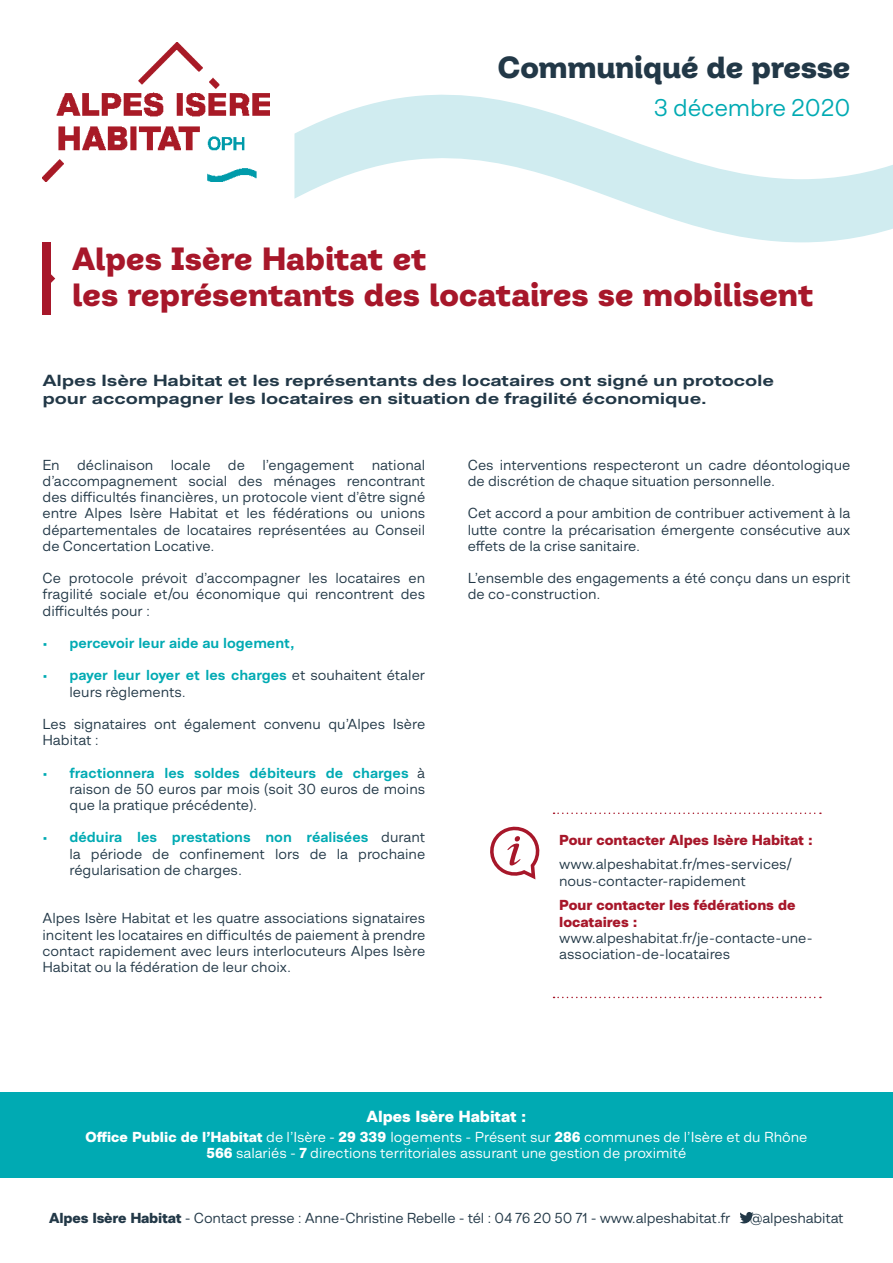
<style>
.page{position:relative;width:893px;height:1263px;background:#fff}
.page>*{position:absolute;margin:0;border:0;box-sizing:border-box;transform-origin:0 0}
.t1{font:800 30px "Montreux J";color:#a7172a}
.Sous_titre{font:800 28.5px "Montreux J";letter-spacing:-.01em;color:#223847}
.Sous_titre-2{font:22.5px "Montreux C";letter-spacing:-.01em;color:#00aab3}
.Sous_titre-3{font:700 15px/18px "Montreux C";letter-spacing:-.01em;color:#223847;scale:1.25 1}
.Sous_titre-4{font:800 15px "Montreux C";letter-spacing:-.01em;color:#fff}
.Sous_titre-5{font:13.5px/16.2px "Montreux C";color:#223847;text-align:justify}
.Sous_titre-6{font:13.5px/16.2px "Montreux C";color:#fff;text-align:center}
.t2{font:800 13.5px "Montreux C";color:#a7172a}
.t3{font:700 13.5px "Montreux C";color:#00aab3}
.s1{font-weight:700;color:#00aab3}
.s2{font-weight:800;color:#a7172a}
.s3{font-weight:800}
</style>
<div class="page">
<svg style="left:294px;top:94px;width:599px;height:148px"></svg>
<div style="left:0;top:1093px;width:893px;height:85px;background:#00aab3"></div>
<img style="left:43px;top:43px;width:227px;height:138px">
<div style="left:43px;top:242px;width:8px;height:73px;background:#a7172a"></div>
<svg style="left:51px;top:274px;width:4px;height:9px"></svg>
<svg style="left:554px;top:812px;width:267px;height:2px"></svg>
<svg style="left:554px;top:997px;width:267px;height:1px"></svg>
<svg style="left:490px;top:826px;width:50px;height:53px"></svg>
<svg style="left:739px;top:1212px;width:15px;height:11px"></svg>
<p class="Sous_titre" style="left:498px;top:48px;width:354px">Communiqué de presse</p>
<p class="Sous_titre-2" style="left:654px;top:94px;width:198px">3 décembre 2020</p>
<p class="t1" style="left:72px;top:239px;width:356px">Alpes Isère Habitat et</p>
<p class="t1" style="left:72px;top:275px;width:743px">les représentants des locataires se mobilisent</p>
<p class="Sous_titre-3" style="left:43px;top:372px;width:587px">Alpes Isère Habitat et les représentants des locataires ont signé un protocole pour accompagner les locataires en situation de fragilité économique.</p>
<p class="Sous_titre-5" style="left:43px;top:457px;width:384px;text-indent:329px">national d’accompagnement social des ménages rencontrant des difficultés financières, un protocole vient d’être signé entre Alpes Isère Habitat et les fédérations ou unions départementales de locataires représentées au Conseil de Concertation Locative.</p>
<p class="Sous_titre-5" style="left:43px;top:570px;width:384px">Ce protocole prévoit d’accompagner les locataires en fragilité sociale et/ou économique qui rencontrent des difficultés pour :</p>
<p class="t3" style="left:43px;top:634px;width:254px">• percevoir leur aide au logement,</p>
<p class="Sous_titre-5" style="left:70px;top:667px;width:357px;text-indent:-27px"><span class="s1">• payer leur loyer et les charges</span> et souhaitent étaler leurs règlements.</p>
<p class="Sous_titre-5" style="left:43px;top:716px;width:384px">Les signataires ont également convenu qu’Alpes Isère<br>Habitat :</p>
<p class="Sous_titre-5" style="left:70px;top:764px;width:357px;text-indent:-27px"><span class="s1">• fractionnera les soldes débiteurs de charges</span> à raison de 50 euros par mois (soit 30 euros de moins que la pratique précédente).</p>
<p class="Sous_titre-5" style="left:70px;top:829px;width:357px;text-indent:-27px"><span class="s1">• déduira les prestations non réalisées</span> durant la période de confinement lors de la prochaine régularisation de charges.</p>
<p class="Sous_titre-5" style="left:43px;top:910px;width:384px">Alpes Isère Habitat et les quatre associations signataires incitent les locataires en difficultés de paiement à prendre contact rapidement avec leurs interlocuteurs Alpes Isère Habitat ou la fédération de leur choix.</p>
<p class="Sous_titre-5" style="left:43px;top:457px;width:19px">En</p>
<p class="Sous_titre-5" style="left:77px;top:457px;width:78px">déclinaison</p>
<p class="Sous_titre-5" style="left:171px;top:457px;width:41px">locale</p>
<p class="Sous_titre-5" style="left:228px;top:457px;width:19px">de</p>
<p class="Sous_titre-5" style="left:262px;top:457px;width:93px">l’engagement</p>
<p class="Sous_titre-5" style="left:468px;top:457px;width:384px">Ces interventions respecteront un cadre déontologique de discrétion de chaque situation personnelle.</p>
<p class="Sous_titre-5" style="left:468px;top:505px;width:384px">Cet accord a pour ambition de contribuer activement à la lutte contre la précarisation émergente consécutive aux effets de la crise sanitaire.</p>
<p class="Sous_titre-5" style="left:468px;top:570px;width:384px">L’ensemble des engagements a été conçu dans un esprit de co-construction.</p>
<p class="t2" style="left:559px;top:831px;width:255px">Pour contacter Alpes Isère Habitat :</p>
<p class="Sous_titre-5" style="left:559px;top:856px;width:234px">www.alpeshabitat.fr/mes-services/ nous-contacter-rapidement</p>
<p class="Sous_titre-5" style="left:559px;top:897px;width:255px;text-align:left"><span class="s2">Pour contacter les fédérations de locataires : </span>www.alpeshabitat.fr/je-contacte-une&shy;association-de-locataires</p>
<p class="Sous_titre-4" style="left:367px;top:1106px;width:161px">Alpes Isère Habitat :</p>
<p class="Sous_titre-6" style="left:86px;top:1129px;width:723px"><span class="s3">Office Public de l’Habitat</span> de l’Isère - <span class="s3">29 339</span> logements - Présent sur <span class="s3">286</span> communes de l’Isère et du Rhône<br><span class="s3">566</span> salariés - <span class="s3">7</span> directions territoriales assurant une gestion de proximité</p>
<p class="Sous_titre-5" style="left:49px;top:1209px;width:683px"><span class="s3">Alpes Isère Habitat</span> - Contact presse : Anne-Christine Rebelle - tél : 04 76 20 50 71 - www.alpeshabitat.fr</p>
<p class="Sous_titre-5" style="left:750px;top:1209px;width:96px">@alpeshabitat</p>
</div>
